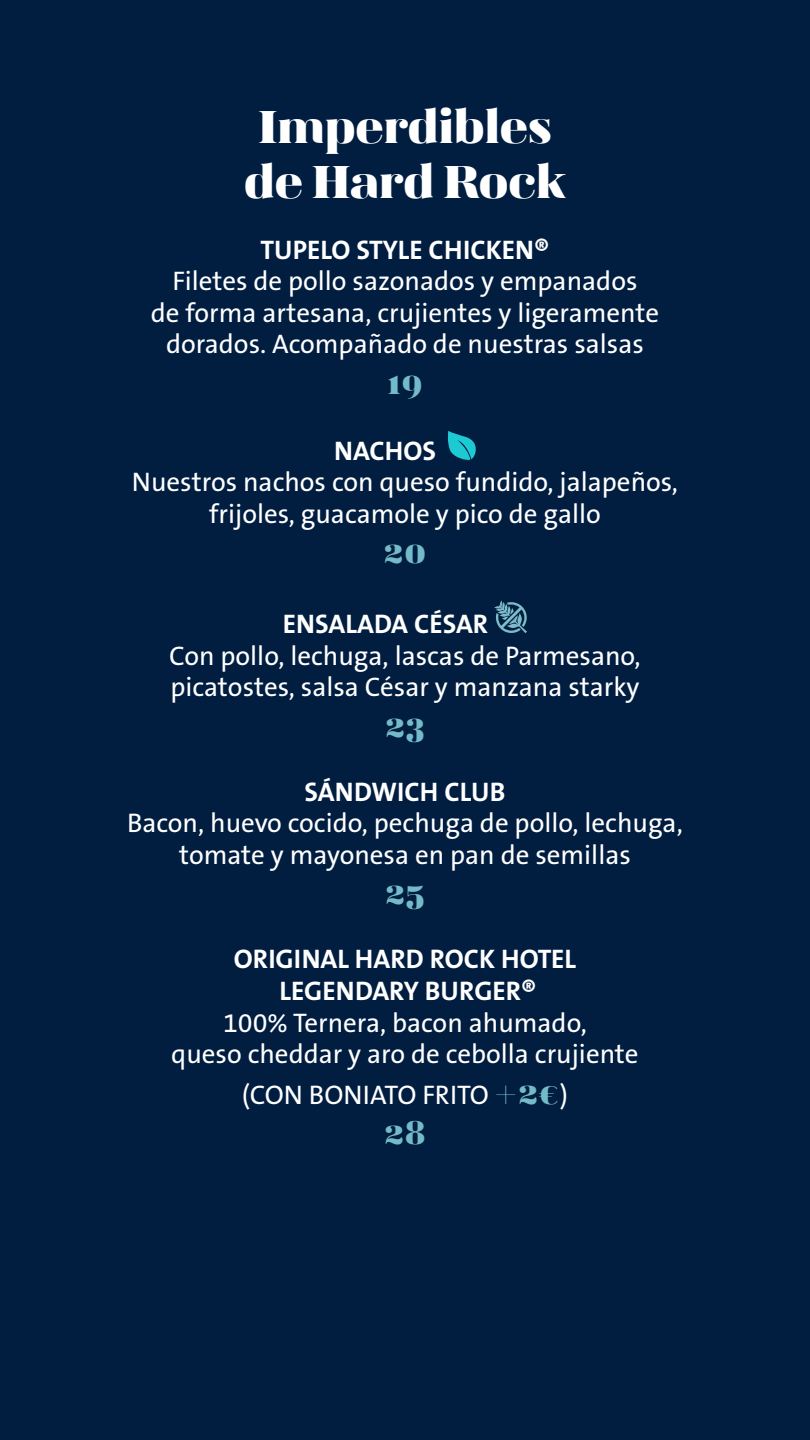
<style>
.page{position:relative;width:810px;height:1440px;background:#011e41}
.page>*{position:absolute;margin:0;border:0;box-sizing:border-box;transform-origin:0 0}
.t1{font:46.5px/55.8px "Magnel";color:#fff;text-align:center}
.t2{font:33.75px "Magnel";letter-spacing:.05em;color:#74bac8}
.t3{font:27px/31.5px "The Sans B5 Plain";color:#fff;text-align:center}
.t4{font:700 27px/32.4px "The Sans B7";color:#fff;text-align:center}
.s1{font-family:"Magnel";font-size:33.75px;color:#74bac8}
</style>
<div class="page">
<svg style="left:448px;top:431px;width:28px;height:29px"></svg>
<svg style="left:494px;top:600px;width:33px;height:33px"></svg>
<h1 class="t1" style="left:244px;top:98px;width:323px">Imperdibles de Hard Rock</h1>
<p class="t4" style="left:261px;top:234px;width:290px">TUPELO STYLE CHICKEN®</p>
<p class="t3" style="left:151px;top:267px;width:510px">Filetes de pollo sazonados y empanados<br>de forma artesana, crujientes y ligeramente dorados. Acompañado de nuestras salsas</p>
<p class="t2" style="left:388px;top:360px;width:36px">19</p>
<p class="t4" style="left:334px;top:435px;width:103px">NACHOS</p>
<p class="t3" style="left:132px;top:468px;width:548px">Nuestros nachos con queso fundido, jalapeños, frijoles, guacamole y pico de gallo</p>
<p class="t2" style="left:384px;top:530px;width:43px">20</p>
<p class="t4" style="left:283px;top:609px;width:207px">ENSALADA CÉSAR</p>
<p class="t3" style="left:169px;top:641px;width:473px;text-align:left">Con pollo, lechuga, lascas de Parmesano, picatostes, salsa César y manzana starky</p>
<p class="t2" style="left:386px;top:703px;width:40px">23</p>
<p class="t4" style="left:304px;top:776px;width:203px">SÁNDWICH CLUB</p>
<p class="t3" style="left:127px;top:808px;width:557px">Bacon, huevo cocido, pechuga de pollo, lechuga, tomate y mayonesa en pan de semillas</p>
<p class="t2" style="left:386px;top:870px;width:40px">25</p>
<p class="t4" style="left:234px;top:944px;width:344px">ORIGINAL HARD ROCK HOTEL<br>LEGENDARY BURGER®</p>
<p class="t3" style="left:171px;top:1008px;width:469px">100% Ternera, bacon ahumado,<br>queso cheddar y aro de cebolla crujiente</p>
<p class="t3" style="left:242px;top:1080px;width:328px">(CON BONIATO FRITO <span class="s1">+2€</span>)</p>
<p class="t2" style="left:385px;top:1111px;width:42px">28</p>
</div>
